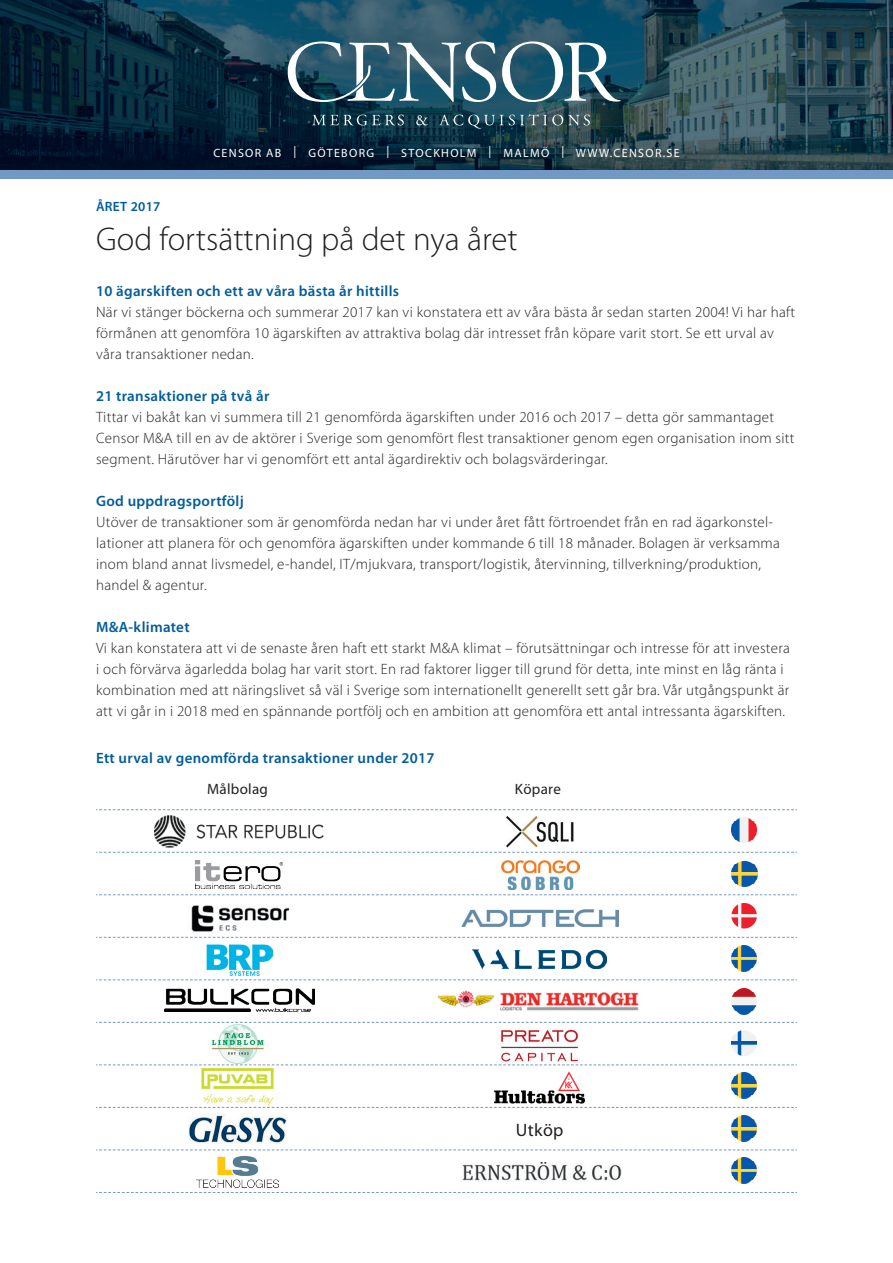
<style>
.page{position:relative;width:893px;height:1263px;background:#fff}
.page>*{position:absolute;margin:0;border:0;box-sizing:border-box;transform-origin:0 0}
.t1{font:300 33px "Myriad Pro";color:#231f20}
.t2{font:18px "Myriad Pro";letter-spacing:.02em;color:#231f20}
.t3{font:300 15px/21px "Myriad Pro";letter-spacing:.02em;color:#231f20}
.t4{font:600 15px "Myriad Pro";letter-spacing:.02em;color:#005d9c}
.t5{font:15px "Myriad Pro";letter-spacing:.02em;color:#231f20}
.t6{font:600 13.5px "Myriad Pro";letter-spacing:.02em;color:#005d9c}
.t7{font:12px "Myriad Pro";letter-spacing:.11em;color:#fff}
</style>
<div class="page">
<svg style="left:96px;top:809px;width:701px;height:1px"></svg>
<svg style="left:96px;top:852px;width:701px;height:1px"></svg>
<svg style="left:96px;top:894px;width:701px;height:1px"></svg>
<svg style="left:96px;top:937px;width:701px;height:1px"></svg>
<svg style="left:96px;top:979px;width:701px;height:1px"></svg>
<svg style="left:96px;top:1022px;width:701px;height:1px"></svg>
<svg style="left:96px;top:1064px;width:701px;height:1px"></svg>
<svg style="left:96px;top:1107px;width:701px;height:1px"></svg>
<svg style="left:96px;top:1149px;width:701px;height:1px"></svg>
<svg style="left:96px;top:1192px;width:701px;height:1px"></svg>
<img style="left:0;top:0;width:893px;height:170px">
<svg style="left:502px;top:41px;width:118px;height:61px"></svg>
<svg style="left:288px;top:41px;width:208px;height:61px"></svg>
<svg style="left:416px;top:115px;width:12px;height:10px"></svg>
<svg style="left:312px;top:115px;width:92px;height:10px"></svg>
<svg style="left:439px;top:114px;width:151px;height:15px;background:#3d5c67"></svg>
<div style="left:0;top:170px;width:893px;height:9px;background:#7299c6"></div>
<img style="left:155px;top:815px;width:169px;height:33px">
<img style="left:165px;top:989px;width:149px;height:23px">
<img style="left:506px;top:816px;width:68px;height:32px">
<img style="left:437px;top:990px;width:202px;height:21px">
<img style="left:731px;top:817px;width:26px;height:26px">
<img style="left:731px;top:988px;width:26px;height:26px">
<img style="left:206px;top:944px;width:67px;height:31px">
<img style="left:473px;top:949px;width:133px;height:20px">
<img style="left:731px;top:1030px;width:26px;height:26px">
<img style="left:212px;top:1024px;width:52px;height:40px">
<img style="left:501px;top:1029px;width:77px;height:33px">
<img style="left:731px;top:945px;width:26px;height:26px">
<img style="left:201px;top:1069px;width:73px;height:36px">
<img style="left:494px;top:1071px;width:91px;height:33px">
<img style="left:731px;top:1073px;width:26px;height:25px">
<img style="left:188px;top:1114px;width:99px;height:30px">
<img style="left:731px;top:1116px;width:26px;height:25px">
<img style="left:196px;top:1157px;width:83px;height:30px">
<img style="left:462px;top:1162px;width:160px;height:19px">
<img style="left:731px;top:1157px;width:26px;height:26px">
<img style="left:461px;top:909px;width:157px;height:18px">
<img style="left:191px;top:905px;width:99px;height:27px">
<svg style="left:731px;top:903px;width:26px;height:25px"></svg>
<img style="left:195px;top:861px;width:87px;height:28px">
<img style="left:502px;top:860px;width:77px;height:30px">
<img style="left:732px;top:861px;width:25px;height:26px">
<p class="t7" style="left:213px;top:145px;width:468px">CENSOR AB | GÖTEBORG | STOCKHOLM | MALMÖ | WWW.CENSOR.SE</p>
<p class="t6" style="left:96px;top:198px;width:66px">ÅRET 2017</p>
<h1 class="t1" style="left:96px;top:220px;width:423px">God fortsättning på det nya året</h1>
<p class="t4" style="left:96px;top:282px;width:304px">10 ägarskiften och ett av våra bästa år hittills</p>
<p class="t3" style="left:96px;top:301px;width:701px">När vi stänger böckerna och summerar 2017 kan vi konstatera ett av våra bästa år sedan starten 2004! Vi har haft förmånen att genomföra 10 ägarskiften av attraktiva bolag där intresset från köpare varit stort. Se ett urval av våra transaktioner nedan.</p>
<p class="t4" style="left:96px;top:387px;width:175px">21 transaktioner på två år</p>
<p class="t3" style="left:96px;top:406px;width:700px">Tittar vi bakåt kan vi summera till 21 genomförda ägarskiften under 2016 och 2017 – detta gör sammantaget<br>Censor M&amp;A till en av de aktörer i Sverige som genomfört flest transaktioner genom egen organisation inom sitt segment. Härutöver har vi genomfört ett antal ägardirektiv och bolagsvärderingar.</p>
<p class="t4" style="left:96px;top:492px;width:149px">God uppdragsportfölj</p>
<p class="t3" style="left:96px;top:511px;width:685px">Utöver de transaktioner som är genomförda nedan har vi under året fått förtroendet från en rad ägarkonstel&shy;lationer att planera för och genomföra ägarskiften under kommande 6 till 18 månader. Bolagen är verksamma inom bland annat livsmedel, e-handel, IT/mjukvara, transport/logistik, återvinning, tillverkning/produktion, handel &amp; agentur.</p>
<p class="t4" style="left:96px;top:618px;width:95px">M&amp;A-klimatet</p>
<p class="t3" style="left:96px;top:637px;width:695px">Vi kan konstatera att vi de senaste åren haft ett starkt M&amp;A klimat – förutsättningar och intresse för att investera i och förvärva ägarledda bolag har varit stort. En rad faktorer ligger till grund för detta, inte minst en låg ränta i kombination med att näringslivet så väl i Sverige som internationellt generellt sett går bra. Vår utgångspunkt är att vi går in i 2018 med en spännande portfölj och en ambition att genomföra ett antal intressanta ägarskiften.</p>
<p class="t4" style="left:96px;top:748px;width:340px">Ett urval av genomförda transaktioner under 2017</p>
<p class="t5" style="left:207px;top:780px;width:62px">Målbolag</p>
<p class="t5" style="left:515px;top:780px;width:47px">Köpare</p>
<p class="t2" style="left:516px;top:1118px;width:49px">Utköp</p>
</div>
